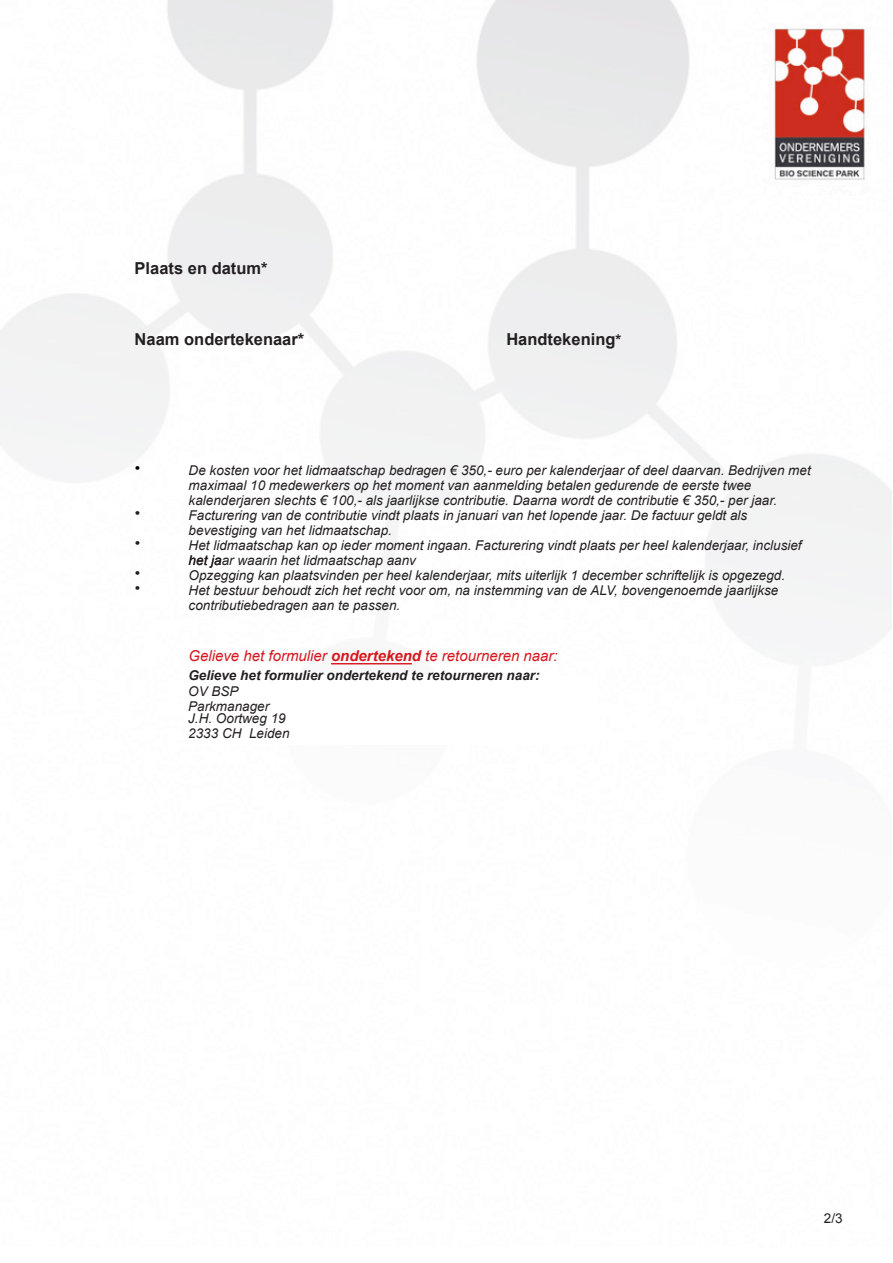
<style>
.page{position:relative;width:893px;height:1263px;background:#fff}
.page>*{position:absolute;margin:0;border:0;box-sizing:border-box;transform-origin:0 0}
.t1{font:700 16.5px "Arial";color:#231f20}
.t2{font:italic 15px "Arial";color:#d7171f}
.t3{font:italic 13.5px/15px "Arial";color:#231f20}
.t4{font:italic 700 13.5px "Arial";color:#231f20}
.t5{font:13.5px "Symbol";color:#231f20}
.t6{font:13.5px "Arial";color:#231f20}
.t7{font:13.5px "Symbol";color:#000}
.s1{font-size:15px}
.s2{font-weight:700}
</style>
<div class="page">
<img style="left:774px;top:26px;width:92px;height:154px">
<hr style="left:331px;top:663px;width:81px;height:1px;background:#d7171f">
<p class="t1" style="left:135px;top:257px;width:134px">Plaats en datum*</p>
<p class="t1" style="left:135px;top:328px;width:171px">Naam ondertekenaar*</p>
<p class="t1" style="left:506px;top:328px;width:116px">Handtekening<span class="s1">*</span></p>
<p class="t7" style="left:135px;top:462px;width:8px">•</p>
<p class="t3" style="left:189px;top:463px;width:624px">De kosten voor het lidmaatschap bedragen € 350,- euro per kalenderjaar of deel daarvan. Bedrijven met maximaal 10 medewerkers op het moment van aanmelding betalen gedurende de eerste twee kalenderjaren slechts € 100,- als jaarlijkse contributie. Daarna wordt de contributie € 350,- per jaar.</p>
<p class="t5" style="left:135px;top:507px;width:8px">•</p>
<p class="t3" style="left:189px;top:508px;width:560px">Facturering van de contributie vindt plaats in januari van het lopende jaar. De factuur geldt als bevestiging van het lidmaatschap.</p>
<p class="t5" style="left:135px;top:537px;width:8px">•</p>
<p class="t3" style="left:189px;top:538px;width:615px">Het lidmaatschap kan op ieder moment ingaan. Facturering vindt plaats per heel kalenderjaar, inclusief het jaar waarin het lidmaatschap aanv</p>
<p class="t5" style="left:135px;top:567px;width:8px">•</p>
<p class="t3" style="left:189px;top:568px;width:598px">Opzegging kan plaatsvinden per heel kalenderjaar, mits uiterlijk 1 december schriftelijk is opgezegd.</p>
<p class="t5" style="left:135px;top:582px;width:8px">•</p>
<p class="t3" style="left:189px;top:583px;width:591px">Het bestuur behoudt zich het recht voor om, na instemming van de ALV, bovengenoemde jaarlijkse contributiebedragen aan te passen.</p>
<p class="t2" style="left:188px;top:646px;width:371px">Gelieve het formulier <span class="s2">ondertekend</span> te retourneren naar:</p>
<p class="t4" style="left:188px;top:666px;width:353px">Gelieve het formulier ondertekend te retourneren naar:</p>
<p class="t3" style="left:188px;top:684px;width:83px">OV BSP<br>Parkmanager</p>
<p class="t3" style="left:188px;top:710px;width:103px">J.H. Oortweg 19<br>2333 CH Leiden</p>
<p class="t6" style="left:824px;top:1209px;width:20px">2/3</p>
</div>
